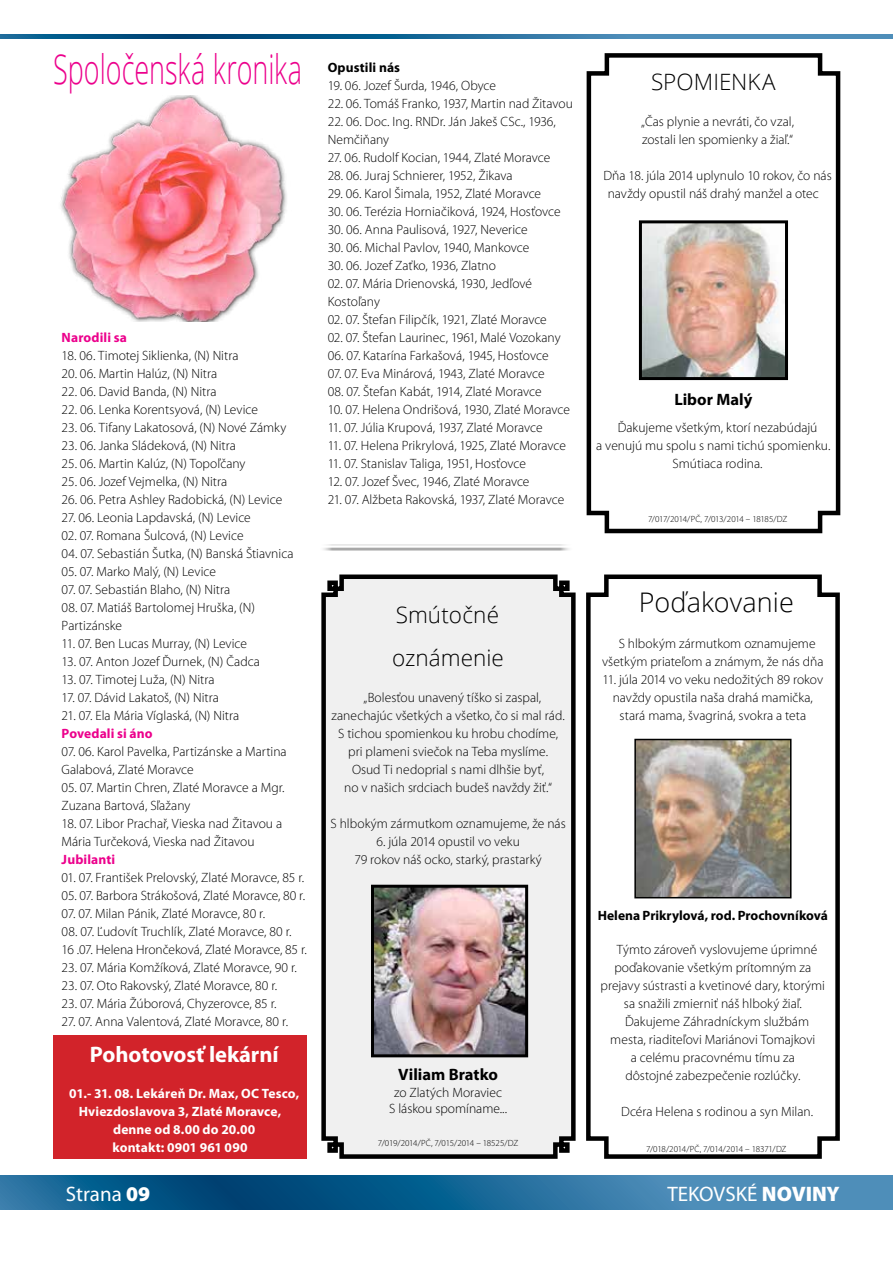
<style>
.page{position:relative;width:893px;height:1263px;background:#fff}
.page>*{position:absolute;margin:0;border:0;box-sizing:border-box;transform-origin:0 0}
.t1{font:300 40.5px "Open Sans";color:#ec008c;scale:.67 1}
.t2{font:300 27px "Open Sans";color:#000}
.t3{font:300 22.5px/43.2px "Open Sans";color:#000}
.t4{font:700 22.5px "Mini Pro";letter-spacing:-.005em;color:#fff}
.t5{font:21px "Mini Pro";color:#fff}
.t6{font:700 16.5px "Mini Pro";color:#000}
.t7{font:300 13.5px/18px "Mini Pro";color:#000}
.t8{font:700 13.5px "Mini Pro";letter-spacing:.01em;color:#fff}
.t9{font:700 13.5px "Mini Pro";color:#000}
.t10{font:700 13.5px "Mini Pro";letter-spacing:.01em;color:#ec008c}
.t11{font:300 9px "Mini Pro";letter-spacing:-.03em;color:#000}
.s1{font-weight:900}
</style>
<div class="page">
<svg style="left:0;top:1176px;width:893px;height:34px;background:#226c9a"></svg>
<svg style="left:0;top:34px;width:893px;height:4px;background:#246d9c"></svg>
<svg style="left:586px;top:53px;width:255px;height:481px"></svg>
<img style="left:643px;top:224px;width:141px;height:152px">
<div style="left:639px;top:220px;width:149px;height:160px;border:3px solid #000"></div>
<svg style="left:586px;top:574px;width:254px;height:585px"></svg>
<img style="left:637px;top:742px;width:151px;height:153px">
<div style="left:634px;top:739px;width:157px;height:159px;border:2px solid #000"></div>
<svg style="left:321px;top:574px;width:255px;height:585px"></svg>
<img style="left:375px;top:889px;width:149px;height:164px">
<div style="left:371px;top:885px;width:157px;height:172px;border:3px solid #000"></div>
<div style="left:53px;top:1035px;width:254px;height:124px;background:#d2232a"></div>
<img style="left:60px;top:96px;width:227px;height:226px">
<hr style="left:320px;top:545px;width:253px;height:1px;background:#a8a8a8">
<hr style="left:320px;top:548px;width:253px;height:3px;background:#a8a8a8">
<h1 class="t1" style="left:53px;top:42px;width:373px">Spoločenská kronika</h1>
<p class="t9" style="left:328px;top:60px;width:74px">Opustili nás</p>
<p class="t7" style="left:328px;top:77px;width:170px">19. 06. Jozef Šurda, 1946, Obyce</p>
<p class="t7" style="left:328px;top:95px;width:247px">22. 06. Tomáš Franko, 1937, Martin nad Žitavou</p>
<p class="t7" style="left:328px;top:113px;width:230px">22. 06. Doc. Ing. RNDr. Ján Jakeš CSc., 1936,<br>Nemčiňany</p>
<p class="t7" style="left:328px;top:149px;width:224px">27. 06. Rudolf Kocian, 1944, Zlaté Moravce</p>
<p class="t7" style="left:328px;top:167px;width:186px">28. 06. Juraj Schnierer, 1952, Žikava</p>
<p class="t7" style="left:328px;top:185px;width:215px">29. 06. Karol Šimala, 1952, Zlaté Moravce</p>
<p class="t7" style="left:328px;top:203px;width:234px">30. 06. Terézia Horniačiková, 1924, Hosťovce</p>
<p class="t7" style="left:328px;top:221px;width:201px">30. 06. Anna Paulisová, 1927, Neverice</p>
<p class="t7" style="left:328px;top:239px;width:203px">30. 06. Michal Pavlov, 1940, Mankovce</p>
<p class="t7" style="left:328px;top:257px;width:170px">30. 06. Jozef Zaťko, 1936, Zlatno</p>
<p class="t7" style="left:328px;top:275px;width:206px">02. 07. Mária Drienovská, 1930, Jedľové<br>Kostoľany</p>
<p class="t7" style="left:328px;top:311px;width:221px">02. 07. Štefan Filipčík, 1921, Zlaté Moravce</p>
<p class="t7" style="left:328px;top:329px;width:234px">02. 07. Štefan Laurinec, 1961, Malé Vozokany</p>
<p class="t7" style="left:328px;top:347px;width:222px">06. 07. Katarína Farkašová, 1945, Hosťovce</p>
<p class="t7" style="left:328px;top:365px;width:218px">07. 07. Eva Minárová, 1943, Zlaté Moravce</p>
<p class="t7" style="left:328px;top:383px;width:215px">08. 07. Štefan Kabát, 1914, Zlaté Moravce</p>
<p class="t7" style="left:328px;top:401px;width:244px">10. 07. Helena Ondrišová, 1930, Zlaté Moravce</p>
<p class="t7" style="left:328px;top:419px;width:216px">11. 07. Júlia Krupová, 1937, Zlaté Moravce</p>
<p class="t7" style="left:328px;top:437px;width:240px">11. 07. Helena Prikrylová, 1925, Zlaté Moravce</p>
<p class="t7" style="left:328px;top:455px;width:200px">11. 07. Stanislav Taliga, 1951, Hosťovce</p>
<p class="t7" style="left:328px;top:473px;width:203px">12. 07. Jozef Švec, 1946, Zlaté Moravce</p>
<p class="t7" style="left:328px;top:491px;width:238px">21. 07. Alžbeta Rakovská, 1937, Zlaté Moravce</p>
<p class="t10" style="left:62px;top:330px;width:67px">Narodili sa</p>
<p class="t7" style="left:62px;top:347px;width:178px">18. 06. Timotej Siklienka, (N) Nitra</p>
<p class="t7" style="left:62px;top:365px;width:157px">20. 06. Martin Halúz, (N) Nitra</p>
<p class="t7" style="left:62px;top:383px;width:157px">22. 06. David Banda, (N) Nitra</p>
<p class="t7" style="left:62px;top:401px;width:198px">22. 06. Lenka Korentsyová, (N) Levice</p>
<p class="t7" style="left:62px;top:419px;width:226px">23. 06. Tifany Lakatosová, (N) Nové Zámky</p>
<p class="t7" style="left:62px;top:437px;width:176px">23. 06. Janka Sládeková, (N) Nitra</p>
<p class="t7" style="left:62px;top:455px;width:185px">25. 06. Martin Kalúz, (N) Topoľčany</p>
<p class="t7" style="left:62px;top:473px;width:167px">25. 06. Jozef Vejmelka, (N) Nitra</p>
<p class="t7" style="left:62px;top:491px;width:222px">26. 06. Petra Ashley Radobická, (N) Levice</p>
<p class="t7" style="left:62px;top:509px;width:191px">27. 06. Leonia Lapdavská, (N) Levice</p>
<p class="t7" style="left:62px;top:527px;width:183px">02. 07. Romana Šulcová, (N) Levice</p>
<p class="t7" style="left:62px;top:545px;width:233px">04. 07. Sebastián Šutka, (N) Banská Štiavnica</p>
<p class="t7" style="left:62px;top:563px;width:156px">05. 07. Marko Malý, (N) Levice</p>
<p class="t7" style="left:62px;top:581px;width:170px">07. 07. Sebastián Blaho, (N) Nitra</p>
<p class="t7" style="left:62px;top:599px;width:195px">08. 07. Matiáš Bartolomej Hruška, (N)<br>Partizánske</p>
<p class="t7" style="left:62px;top:635px;width:187px">11. 07. Ben Lucas Murray, (N) Levice</p>
<p class="t7" style="left:62px;top:653px;width:200px">13. 07. Anton Jozef Ďurnek, (N) Čadca</p>
<p class="t7" style="left:62px;top:671px;width:155px">13. 07. Timotej Luža, (N) Nitra</p>
<p class="t7" style="left:62px;top:689px;width:159px">17. 07. Dávid Lakatoš, (N) Nitra</p>
<p class="t7" style="left:62px;top:707px;width:179px">21. 07. Ela Mária Víglaská, (N) Nitra</p>
<p class="t10" style="left:62px;top:726px;width:92px">Povedali si áno</p>
<p class="t7" style="left:62px;top:743px;width:227px">07. 06. Karol Pavelka, Partizánske a Martina<br>Galabová, Zlaté Moravce</p>
<p class="t7" style="left:62px;top:779px;width:224px">05. 07. Martin Chren, Zlaté Moravce a Mgr.<br>Zuzana Bartová, Sľažany</p>
<p class="t7" style="left:62px;top:815px;width:222px">18. 07. Libor Prachař, Vieska nad Žitavou a<br>Mária Turčeková, Vieska nad Žitavou</p>
<p class="t10" style="left:62px;top:852px;width:55px">Jubilanti</p>
<p class="t7" style="left:62px;top:869px;width:244px">01. 07. František Prelovský, Zlaté Moravce, 85 r.</p>
<p class="t7" style="left:62px;top:887px;width:245px">05. 07. Barbora Strákošová, Zlaté Moravce, 80 r.</p>
<p class="t7" style="left:62px;top:905px;width:205px">07. 07. Milan Pánik, Zlaté Moravce, 80 r.</p>
<p class="t7" style="left:62px;top:923px;width:247px">08. 07. Ľudovít Truchlík, Zlaté Moravce, 80 r.<br>16 .07. Helena Hrončeková, Zlaté Moravce, 85 r.</p>
<p class="t7" style="left:62px;top:959px;width:237px">23. 07. Mária Komžíková, Zlaté Moravce, 90 r.</p>
<p class="t7" style="left:62px;top:977px;width:217px">23. 07. Oto Rakovský, Zlaté Moravce, 80 r.</p>
<p class="t7" style="left:62px;top:995px;width:216px">23. 07. Mária Žúborová, Chyzerovce, 85 r.</p>
<p class="t7" style="left:62px;top:1013px;width:228px">27. 07. Anna Valentová, Zlaté Moravce, 80 r.</p>
<h3 class="t3" style="left:392px;top:593px;width:113px">Smútočné oznámenie</h3>
<p class="t7" style="left:363px;top:689px;width:179px">„Bolesťou unavený tíško si zaspal,</p>
<p class="t7" style="left:332px;top:707px;width:235px">zanechajúc všetkých a všetko, čo si mal rád.</p>
<p class="t7" style="left:338px;top:725px;width:222px">S tichou spomienkou ku hrobu chodíme,</p>
<p class="t7" style="left:348px;top:743px;width:201px">pri plameni sviečok na Teba myslíme.</p>
<p class="t7" style="left:352px;top:761px;width:194px">Osud Ti nedoprial s nami dlhšie byť,</p>
<p class="t7" style="left:344px;top:779px;width:210px">no v našich srdciach budeš navždy žiť.“</p>
<p class="t7" style="left:331px;top:815px;width:237px">S hlbokým zármutkom oznamujeme, že nás</p>
<p class="t7" style="left:354px;top:833px;width:189px;text-align:center">6. júla 2014 opustil vo veku<br>79 rokov náš ocko, starký, prastarký</p>
<h3 class="t4" style="left:90px;top:1042px;width:190px">Pohotovosť lekární</h3>
<p class="t8" style="left:69px;top:1086px;width:231px">01.- 31. 08. Lekáreň Dr. Max, OC Tesco,</p>
<p class="t8" style="left:79px;top:1104px;width:204px">Hviezdoslavova 3, Zlaté Moravce,</p>
<p class="t8" style="left:113px;top:1122px;width:144px">denne od 8.00 do 20.00</p>
<p class="t8" style="left:113px;top:1140px;width:137px">kontakt: 0901 961 090</p>
<p class="t6" style="left:398px;top:1065px;width:101px">Viliam Bratko</p>
<p class="t7" style="left:389px;top:1084px;width:119px;line-height:16.5px;text-align:center">zo Zlatých Moraviec<br>S láskou spomíname...</p>
<p class="t11" style="left:378px;top:1138px;width:142px">7/019/2014/PČ, 7/015/2014 – 18525/DZ</p>
<h3 class="t3" style="left:651px;top:60px;width:126px">SPOMIENKA</h3>
<p class="t7" style="left:641px;top:113px;width:154px">„Čas plynie a nevráti, čo vzal, zostali len spomienky a žiaľ.“</p>
<p class="t7" style="left:608px;top:167px;width:225px;text-indent:-4px">Dňa 18. júla 2014 uplynulo 10 rokov, čo nás navždy opustil náš drahý manžel a otec</p>
<p class="t6" style="left:674px;top:390px;width:79px">Libor Malý</p>
<p class="t7" style="left:618px;top:419px;width:201px">Ďakujeme všetkým, ktorí nezabúdajú</p>
<p class="t7" style="left:596px;top:437px;width:236px">a venujú mu spolu s nami tichú spomienku.</p>
<p class="t7" style="left:673px;top:455px;width:91px">Smútiaca rodina.</p>
<p class="t11" style="left:648px;top:514px;width:141px">7/017/2014/PČ, 7/013/2014 – 18185/DZ</p>
<h2 class="t2" style="left:639px;top:584px;width:156px">Poďakovanie</h2>
<p class="t7" style="left:602px;top:635px;width:223px;text-indent:16px">S hlbokým zármutkom oznamujeme všetkým priateľom a známym, že nás dňa</p>
<p class="t7" style="left:603px;top:671px;width:222px;text-align:center">11. júla 2014 vo veku nedožitých 89 rokov navždy opustila naša drahá mamička, stará mama, švagriná, svokra a teta</p>
<p class="t9" style="left:598px;top:907px;width:232px">Helena Prikrylová, rod. Prochovníková</p>
<p class="t7" style="left:617px;top:941px;width:202px">Týmto zároveň vyslovujeme úprimné</p>
<p class="t7" style="left:614px;top:959px;width:199px">poďakovanie všetkým prítomným za</p>
<p class="t7" style="left:601px;top:977px;width:226px">prejavy sústrasti a kvetinové dary, ktorými</p>
<p class="t7" style="left:624px;top:995px;width:179px">sa snažili zmierniť náš hlboký žiaľ.</p>
<p class="t7" style="left:625px;top:1013px;width:185px">Ďakujeme Záhradníckym službám</p>
<p class="t7" style="left:610px;top:1031px;width:207px">mesta, riaditeľovi Mariánovi Tomajkovi</p>
<p class="t7" style="left:631px;top:1049px;width:166px">a celému pracovnému tímu za</p>
<p class="t7" style="left:625px;top:1067px;width:177px">dôstojné zabezpečenie rozlúčky.</p>
<p class="t7" style="left:621px;top:1103px;width:194px">Dcéra Helena s rodinou a syn Milan.</p>
<p class="t11" style="left:646px;top:1144px;width:142px">7/018/2014/PČ, 7/014/2014 – 18371/DZ</p>
<h3 class="t5" style="left:66px;top:1182px;width:86px">Strana <span class="s1">09</span></h3>
<h3 class="t5" style="left:667px;top:1182px;width:174px">TEKOVSKÉ <span class="s1">NOVINY</span></h3>
</div>
